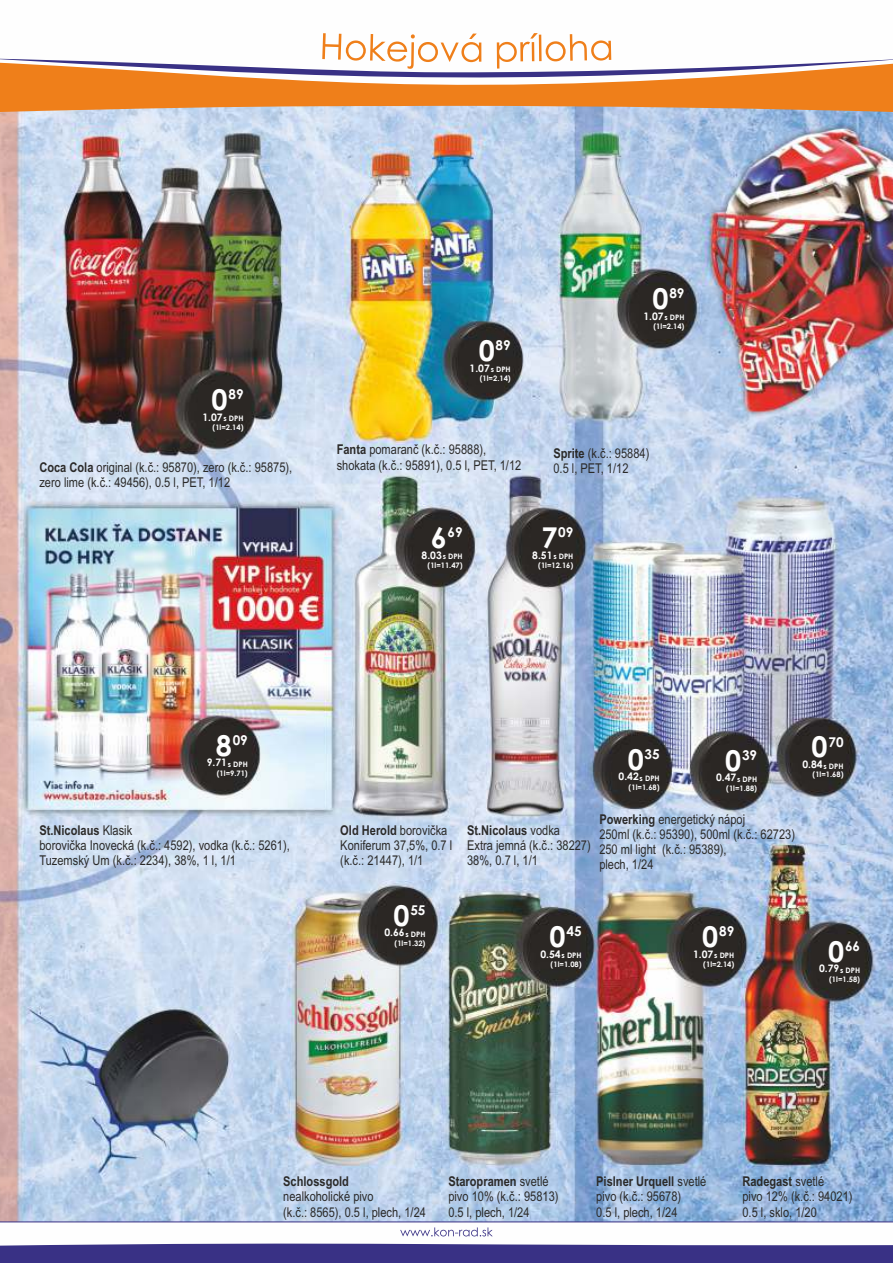
<style>
.page{position:relative;width:893px;height:1263px;background:#fff}
.page>*{position:absolute;margin:0;border:0;box-sizing:border-box;transform-origin:0 0}
.t1{font:700 28.65px "Century Gothic";color:#fefefe}
.t2{font:13.5px/15.3px "Arial Narrow";color:#2b2a29}
.t3{font:700 13.5px "Century Gothic";color:#fefefe}
.t4{font:700 13.5px "Arial Narrow";color:#2b2a29}
.t5{font:700 10.35px "Century Gothic";color:#fefefe}
.t6{font:700 7.5px "Century Gothic";color:#fefefe}
.s1{font-size:7.5px}
.s2{font-weight:700}
</style>
<div class="page">
<img style="left:0;top:113px;width:893px;height:1108px">
<svg style="left:0;top:33px;width:893px;height:29px"></svg>
<svg style="left:0;top:62px;width:893px;height:51px;fill:#ef7f1a"></svg>
<svg style="left:0;top:1221px;width:893px;height:42px"></svg>
<h1 class="t1" style="left:212px;top:388px;width:18px">0</h1>
<p class="t5" style="left:202px;top:413px;width:43px">1.07<span class="s1">s DPH</span></p>
<p class="t6" style="left:213px;top:424px;width:33px">(1l=2.14)</p>
<p class="t3" style="left:228px;top:389px;width:17px">89</p>
<p class="t2" style="left:39px;top:461px;width:254px"><span class="s2">Coca Cola</span> original (k.č.: 95870), zero (k.č.: 95875), zero lime (k.č.: 49456), 0.5 l, PET, 1/12</p>
<h1 class="t1" style="left:479px;top:340px;width:18px">0</h1>
<p class="t5" style="left:470px;top:364px;width:43px">1.07<span class="s1">s DPH</span></p>
<p class="t6" style="left:480px;top:375px;width:33px">(1l=2.14)</p>
<p class="t3" style="left:496px;top:340px;width:17px">89</p>
<h1 class="t1" style="left:652px;top:288px;width:18px">0</h1>
<p class="t5" style="left:643px;top:312px;width:43px">1.07<span class="s1">s DPH</span></p>
<p class="t6" style="left:653px;top:323px;width:33px">(1l=2.14)</p>
<p class="t3" style="left:669px;top:288px;width:17px">89</p>
<p class="t2" style="left:337px;top:443px;width:186px"><span class="s2">Fanta</span> pomaranč (k.č.: 95888), shokata (k.č.: 95891), 0.5 l, PET, 1/12</p>
<p class="t2" style="left:553px;top:447px;width:97px"><span class="s2">Sprite</span> (k.č.: 95884)<br>0.5 l, PET, 1/12</p>
<h1 class="t1" style="left:431px;top:526px;width:18px">6</h1>
<p class="t5" style="left:422px;top:551px;width:43px">8.03<span class="s1">s DPH</span></p>
<p class="t6" style="left:427px;top:562px;width:37px">(1l=11.47)</p>
<p class="t3" style="left:448px;top:527px;width:17px">69</p>
<h1 class="t1" style="left:541px;top:526px;width:18px">7</h1>
<p class="t5" style="left:532px;top:551px;width:43px">8.51<span class="s1">s DPH</span></p>
<p class="t6" style="left:538px;top:562px;width:37px">(1l=12.16)</p>
<p class="t3" style="left:558px;top:527px;width:17px">09</p>
<h1 class="t1" style="left:216px;top:734px;width:18px">8</h1>
<p class="t5" style="left:207px;top:758px;width:43px">9.71<span class="s1">s DPH</span></p>
<p class="t6" style="left:217px;top:770px;width:33px">(1l=9.71)</p>
<p class="t3" style="left:233px;top:735px;width:17px">09</p>
<p class="t2" style="left:39px;top:824px;width:252px"><span class="s2">St.Nicolaus</span> Klasik<br>borovička Inovecká (k.č.: 4592), vodka (k.č.: 5261),<br>Tuzemský Um (k.č.: 2234), 38%, 1 l, 1/1</p>
<h1 class="t1" style="left:628px;top:748px;width:18px">0</h1>
<p class="t5" style="left:619px;top:772px;width:43px">0.42<span class="s1">s DPH</span></p>
<p class="t6" style="left:629px;top:784px;width:33px">(1l=1.68)</p>
<p class="t3" style="left:645px;top:749px;width:17px">35</p>
<h1 class="t1" style="left:725px;top:749px;width:18px">0</h1>
<p class="t5" style="left:716px;top:774px;width:43px">0.47<span class="s1">s DPH</span></p>
<p class="t6" style="left:726px;top:785px;width:33px">(1l=1.88)</p>
<p class="t3" style="left:742px;top:750px;width:17px">39</p>
<h1 class="t1" style="left:812px;top:736px;width:18px">0</h1>
<p class="t5" style="left:802px;top:760px;width:43px">0.84<span class="s1">s DPH</span></p>
<p class="t6" style="left:812px;top:772px;width:33px">(1l=1.68)</p>
<p class="t3" style="left:828px;top:736px;width:17px">70</p>
<p class="t2" style="left:340px;top:824px;width:113px"><span class="s2">Old Herold</span> borovička<br>Koniferum 37,5%, 0.7 l (k.č.: 21447), 1/1</p>
<p class="t2" style="left:467px;top:824px;width:125px"><span class="s2">St.Nicolaus</span> vodka<br>Extra jemná (k.č.: 38227)<br>38%, 0.7 l, 1/1</p>
<p class="t2" style="left:599px;top:812px;width:197px"><span class="s2">Powerking</span> energetický nápoj<br>250ml (k.č.: 95390), 500ml (k.č.: 62723)<br>250 ml light (k.č.: 95389),<br>plech, 1/24</p>
<h1 class="t1" style="left:393px;top:904px;width:18px">0</h1>
<p class="t5" style="left:384px;top:929px;width:43px">0.66<span class="s1">s DPH</span></p>
<p class="t6" style="left:394px;top:940px;width:33px">(1l=1.32)</p>
<p class="t3" style="left:410px;top:905px;width:17px">55</p>
<h1 class="t1" style="left:550px;top:926px;width:18px">0</h1>
<p class="t5" style="left:540px;top:950px;width:43px">0.54<span class="s1">s DPH</span></p>
<p class="t6" style="left:551px;top:961px;width:33px">(1l=1.08)</p>
<p class="t3" style="left:566px;top:926px;width:17px">45</p>
<h1 class="t1" style="left:702px;top:926px;width:18px">0</h1>
<p class="t5" style="left:693px;top:950px;width:43px">1.07<span class="s1">s DPH</span></p>
<p class="t6" style="left:703px;top:961px;width:33px">(1l=2.14)</p>
<p class="t3" style="left:719px;top:926px;width:17px">89</p>
<h1 class="t1" style="left:828px;top:940px;width:18px">0</h1>
<p class="t5" style="left:819px;top:964px;width:43px">0.79<span class="s1">s DPH</span></p>
<p class="t6" style="left:829px;top:976px;width:33px">(1l=1.58)</p>
<p class="t3" style="left:845px;top:941px;width:17px">66</p>
<p class="t4" style="left:283px;top:1176px;width:67px">Schlossgold</p>
<p class="t2" style="left:283px;top:1190px;width:144px">nealkoholické pivo<br>(k.č.: 8565), 0.5 l, plech, 1/24</p>
<p class="t2" style="left:448px;top:1175px;width:112px"><span class="s2">Staropramen</span> svetlé pivo 10% (k.č.: 95813)<br>0.5 l, plech, 1/24</p>
<p class="t2" style="left:596px;top:1175px;width:112px"><span class="s2">Pislner Urquell</span> svetlé pivo (k.č.: 95678)<br>0.5 l, plech, 1/24</p>
<p class="t2" style="left:742px;top:1175px;width:112px"><span class="s2">Radegast</span> svetlé<br>pivo 12% (k.č.: 94021)<br>0.5 l, sklo, 1/20</p>
</div>
